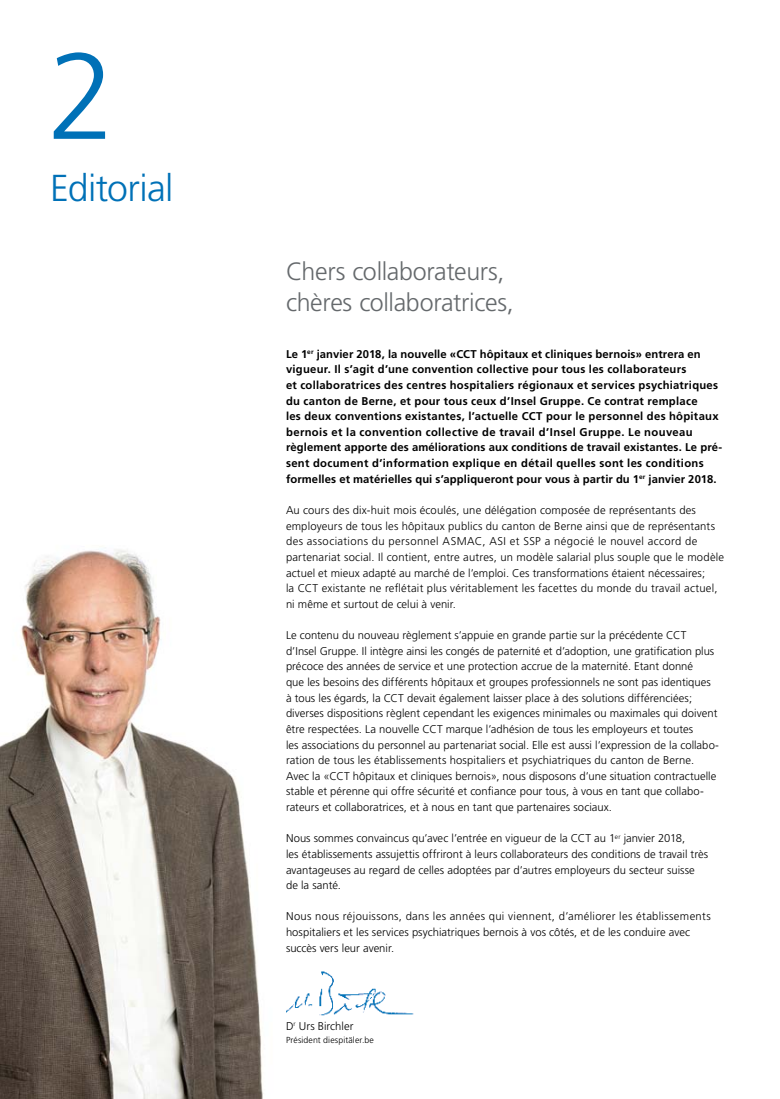
<style>
.page{position:relative;width:780px;height:1099px;background:#fff}
.page>*{position:absolute;margin:0;border:0;box-sizing:border-box;transform-origin:0 0}
.Pagina{font:300 122.5px "Frutiger";color:#0071b7}
.Headline_30pt{font:300 37.5px "Frutiger";letter-spacing:-.02em;color:#0071b7}
.Untertitel_21pt{font:300 25px/31.2px "Frutiger";letter-spacing:-.015em;color:#65696c}
.Lauftext{font:300 11.25px/15.6px "Frutiger";letter-spacing:.005em;color:#000}
.Lauftext-2{font:700 11.25px/15.6px "Frutiger";letter-spacing:.02em;color:#000}
.Lauftext-3{font:300 8.75px "Frutiger";letter-spacing:.01em;color:#000}
</style>
<div class="page">
<img style="left:286px;top:971px;width:128px;height:45px">
<img style="left:0;top:549px;width:264px;height:549px">
<p class="Pagina" style="left:48px;top:27px;width:70px">2</p>
<p class="Headline_30pt" style="left:50px;top:167px;width:125px">Editorial</p>
<p class="Untertitel_21pt" style="left:286px;top:255px;width:229px">Chers collaborateurs, chères collaboratrices,</p>
<p class="Lauftext-2" style="left:286px;top:346px;width:438px">Le 1<sup>er</sup> janvier 2018, la nouvelle «CCT hôpitaux et cliniques bernois» entrera en vigueur. Il s’agit d’une convention collective pour tous les collaborateurs<br>et collaboratrices des centres hospitaliers régionaux et services psychiatriques du canton de Berne, et pour tous ceux d’Insel Gruppe. Ce contrat remplace<br>les deux conventions existantes, l’actuelle CCT pour le personnel des hôpitaux bernois et la convention collective de travail d’Insel Gruppe. Le nouveau règlement apporte des améliorations aux conditions de travail existantes. Le pré&shy;sent document d’information explique en détail quelles sont les conditions formelles et matérielles qui s’appliqueront pour vous à partir du 1<sup>er</sup> janvier 2018.</p>
<p class="Lauftext" style="left:286px;top:502px;width:440px">Au cours des dix-huit mois écoulés, une délégation composée de représentants des employeurs de tous les hôpitaux publics du canton de Berne ainsi que de représentants des associations du personnel ASMAC, ASI et SSP a négocié le nouvel accord de partenariat social. Il contient, entre autres, un modèle salarial plus souple que le modèle actuel et mieux adapté au marché de l’emploi. Ces transformations étaient nécessaires;<br>la CCT existante ne reflétait plus véritablement les facettes du monde du travail actuel, ni même et surtout de celui à venir.</p>
<p class="Lauftext" style="left:286px;top:627px;width:434px">Le contenu du nouveau règlement s’appuie en grande partie sur la précédente CCT d’Insel Gruppe. Il intègre ainsi les congés de paternité et d’adoption, une gratification plus précoce des années de service et une protection accrue de la maternité. Etant donné<br>que les besoins des différents hôpitaux et groupes professionnels ne sont pas identiques à tous les égards, la CCT devait également laisser place à des solutions différenciées; diverses dispositions règlent cependant les exigences minimales ou maximales qui doivent être respectées. La nouvelle CCT marque l’adhésion de tous les employeurs et toutes<br>les associations du personnel au partenariat social. Elle est aussi l’expression de la collabo&shy;ration de tous les établissements hospitaliers et psychiatriques du canton de Berne.<br>Avec la «CCT hôpitaux et cliniques bernois», nous disposons d’une situation contractuelle stable et pérenne qui offre sécurité et confiance pour tous, à vous en tant que collabo&shy;rateurs et collaboratrices, et à nous en tant que partenaires sociaux.</p>
<p class="Lauftext" style="left:286px;top:830px;width:423px">Nous sommes convaincus qu’avec l’entrée en vigueur de la CCT au 1<sup>er</sup> janvier 2018,<br>les établissements assujettis offriront à leurs collaborateurs des conditions de travail très avantageuses au regard de celles adoptées par d’autres employeurs du secteur suisse de la santé.</p>
<p class="Lauftext" style="left:286px;top:908px;width:426px">Nous nous réjouissons, dans les années qui viennent, d’améliorer les établissements hospitaliers et les services psychiatriques bernois à vos côtés, et de les conduire avec succès vers leur avenir.</p>
<p class="Lauftext" style="left:286px;top:1018px;width:69px">D<sup>r</sup> Urs Birchler</p>
<p class="Lauftext-3" style="left:286px;top:1035px;width:89px">Président diespitäler.be</p>
</div>
